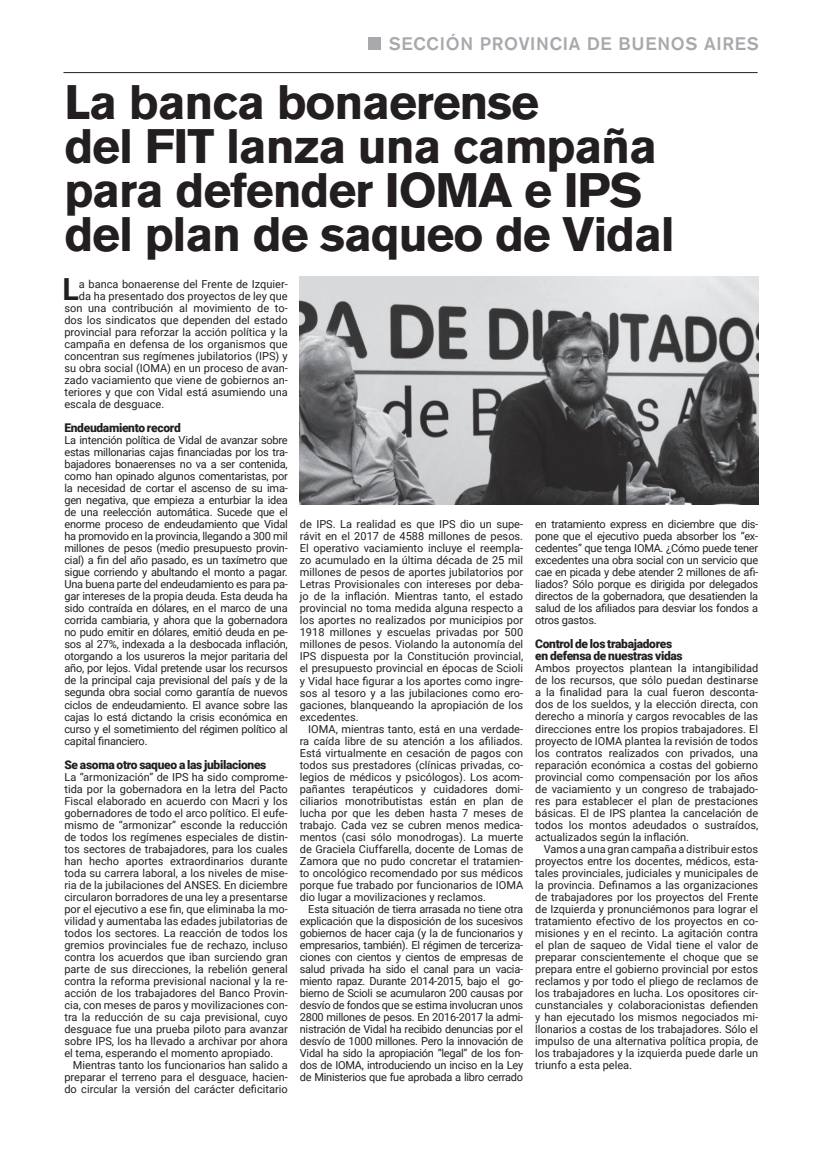
<style>
.page{position:relative;width:823px;height:1163px;background:#fff}
.page>*{position:absolute;margin:0;border:0;box-sizing:border-box;transform-origin:0 0}
.t1{font:700 48px/44px "Akzidenz Grotesk BQ";letter-spacing:-.025em;color:#231f20}
.t2{font:700 30.4px "Roboto";color:#231f20}
.t3{font:500 18px "Akzidenz Grotesk BQ";letter-spacing:.04em;color:#a8a9ad}
.t4{font:900 12px/12px "Roboto";letter-spacing:-.025em;color:#231f20}
.t5{font:11px/12px "Roboto";color:#231f20;text-align:justify}
</style>
<div class="page">
<img style="left:299px;top:276px;width:459px;height:228px">
<div style="left:368px;top:37px;width:12px;height:12px;background:#a8a9ad"></div>
<hr style="left:63px;top:72px;width:694px;height:1px;background:#231f20">
<h3 class="t3" style="left:388px;top:32px;width:371px">SECCIÓN PROVINCIA DE BUENOS AIRES</h3>
<h1 class="t1" style="left:64px;top:80px;width:611px">La banca bonaerense<br>del FIT lanza una campaña para defender IOMA e IPS del plan de saqueo de Vidal</h1>
<h2 class="t2" style="left:62px;top:268px;width:18px">L</h2>
<p class="t5" style="left:79px;top:278px;width:210px">a banca bonaerense del Frente de Izquier-</p>
<p class="t5" style="left:79px;top:290px;width:210px">da ha presentado dos proyectos de ley que</p>
<p class="t5" style="left:64px;top:302px;width:225px">son una contribución al movimiento de to-</p>
<p class="t5" style="left:64px;top:314px;width:225px">dos los sindicatos que dependen del estado</p>
<p class="t5" style="left:64px;top:326px;width:225px">provincial para reforzar la acción política y la</p>
<p class="t5" style="left:64px;top:338px;width:225px">campaña en defensa de los organismos que</p>
<p class="t5" style="left:64px;top:350px;width:225px">concentran sus regímenes jubilatorios (IPS) y</p>
<p class="t5" style="left:64px;top:362px;width:225px">su obra social (IOMA) en un proceso de avan-</p>
<p class="t5" style="left:64px;top:374px;width:225px">zado vaciamiento que viene de gobiernos an-</p>
<p class="t5" style="left:64px;top:386px;width:225px">teriores y que con Vidal está asumiendo una</p>
<p class="t5" style="left:64px;top:398px;width:101px">escala de desguace.</p>
<p class="t4" style="left:64px;top:421px;width:118px">Endeudamiento record</p>
<p class="t5" style="left:64px;top:434px;width:225px">La intención política de Vidal de avanzar sobre estas millonarias cajas financiadas por los tra&shy;bajadores bonaerenses no va a ser contenida, como han opinado algunos comentaristas, por la necesidad de cortar el ascenso de su ima&shy;gen negativa, que empieza a enturbiar la idea de una reelección automática. Sucede que el enorme proceso de endeudamiento que Vidal ha promovido en la provincia, llegando a 300 mil millones de pesos (medio presupuesto provin&shy;cial) a fin del año pasado, es un taxímetro que sigue corriendo y abultando el monto a pagar.<br>Una buena parte del endeudamiento es para pa&shy;gar intereses de la propia deuda. Esta deuda ha sido contraída en dólares, en el marco de una corrida cambiaria, y ahora que la gobernadora no pudo emitir en dólares, emitió deuda en pe&shy;sos al 27%, indexada a la desbocada inflación, otorgando a los usureros la mejor paritaria del año, por lejos. Vidal pretende usar los recursos de la principal caja previsional del país y de la segunda obra social como garantía de nuevos ciclos de endeudamiento. El avance sobre las cajas lo está dictando la crisis económica en curso y el sometimiento del régimen político al capital financiero.</p>
<p class="t4" style="left:64px;top:757px;width:203px">Se asoma otro saqueo a las jubilaciones</p>
<p class="t5" style="left:64px;top:770px;width:225px">La “armonización” de IPS ha sido comprome&shy;tida por la gobernadora en la letra del Pacto Fiscal elaborado en acuerdo con Macri y los gobernadores de todo el arco político. El eufe&shy;mismo de “armonizar” esconde la reducción de todos los regímenes especiales de distin&shy;tos sectores de trabajadores, para los cuales han hecho aportes extraordinarios durante toda su carrera laboral, a los niveles de mise&shy;ria de la jubilaciones del ANSES. En diciembre circularon borradores de una ley a presentarse por el ejecutivo a ese fin, que eliminaba la mo&shy;vilidad y aumentaba las edades jubilatorias de todos los sectores. La reacción de todos los gremios provinciales fue de rechazo, incluso contra los acuerdos que iban surciendo gran parte de sus direcciones, la rebelión general contra la reforma previsional nacional y la re&shy;acción de los trabajadores del Banco Provin&shy;cia, con meses de paros y movilizaciones con&shy;tra la reducción de su caja previsional, cuyo desguace fue una prueba piloto para avanzar sobre IPS, los ha llevado a archivar por ahora el tema, esperando el momento apropiado.</p>
<p class="t5" style="left:64px;top:1058px;width:225px;text-indent:9px">Mientras tanto los funcionarios han salido a preparar el terreno para el desguace, hacien&shy;do circular la versión del carácter deficitario</p>
<p class="t5" style="left:299px;top:518px;width:225px">de IPS. La realidad es que IPS dio un supe&shy;rávit en el 2017 de 4588 millones de pesos.<br>El operativo vaciamiento incluye el reempla&shy;zo acumulado en la última década de 25 mil millones de pesos de aportes jubilatorios por Letras Provisionales con intereses por deba&shy;jo de la inflación. Mientras tanto, el estado provincial no toma medida alguna respecto a los aportes no realizados por municipios por 1918 millones y escuelas privadas por 500 millones de pesos. Violando la autonomía del IPS dispuesta por la Constitución provincial, el presupuesto provincial en épocas de Scioli y Vidal hace figurar a los aportes como ingre&shy;sos al tesoro y a las jubilaciones como ero&shy;gaciones, blanqueando la apropiación de los excedentes.</p>
<p class="t5" style="left:299px;top:722px;width:225px;text-indent:9px">IOMA, mientras tanto, está en una verdade&shy;ra caída libre de su atención a los afiliados.<br>Está virtualmente en cesación de pagos con todos sus prestadores (clínicas privadas, co&shy;legios de médicos y psicólogos). Los acom&shy;pañantes terapéuticos y cuidadores domi&shy;ciliarios monotributistas están en plan de lucha por que les deben hasta 7 meses de trabajo. Cada vez se cubren menos medica&shy;mentos (casi sólo monodrogas). La muerte de Graciela Ciuffarella, docente de Lomas de Zamora que no pudo concretar el tratamien&shy;to oncológico recomendado por sus médicos porque fue trabado por funcionarios de IOMA dio lugar a movilizaciones y reclamos.</p>
<p class="t5" style="left:299px;top:902px;width:225px;text-indent:9px">Esta situación de tierra arrasada no tiene otra explicación que la disposición de los sucesivos gobiernos de hacer caja (y la de funcionarios y empresarios, también). El régimen de terceriza&shy;ciones con cientos y cientos de empresas de salud privada ha sido el canal para un vacia&shy;miento rapaz. Durante 2014-2015, bajo el go&shy;bierno de Scioli se acumularon 200 causas por desvío de fondos que se estima involucran unos 2800 millones de pesos. En 2016-2017 la admi&shy;nistración de Vidal ha recibido denuncias por el desvío de 1000 millones. Pero la innovación de Vidal ha sido la apropiación “legal” de los fon&shy;dos de IOMA, introduciendo un inciso en la Ley de Ministerios que fue aprobada a libro cerrado</p>
<p class="t5" style="left:535px;top:518px;width:224px">en tratamiento express en diciembre que dis&shy;pone que el ejecutivo pueda absorber los “ex&shy;cedentes” que tenga IOMA. ¿Cómo puede tener excedentes una obra social con un servicio que cae en picada y debe atender 2 millones de afi&shy;liados? Sólo porque es dirigida por delegados directos de la gobernadora, que desatienden la salud de los afiliados para desviar los fondos a otros gastos.</p>
<p class="t4" style="left:535px;top:637px;width:149px">Control de los trabajadores en defensa de nuestras vidas</p>
<p class="t5" style="left:535px;top:662px;width:224px">Ambos proyectos plantean la intangibilidad de los recursos, que sólo puedan destinarse a la finalidad para la cual fueron desconta&shy;dos de los sueldos, y la elección directa, con derecho a minoría y cargos revocables de las direcciones entre los propios trabajadores. El proyecto de IOMA plantea la revisión de todos los contratos realizados con privados, una reparación económica a costas del gobierno provincial como compensación por los años de vaciamiento y un congreso de trabajado&shy;res para establecer el plan de prestaciones básicas. El de IPS plantea la cancelación de todos los montos adeudados o sustraídos, actualizados según la inflación.</p>
<p class="t5" style="left:535px;top:842px;width:224px;text-indent:9px">Vamos a una gran campaña a distribuir estos proyectos entre los docentes, médicos, esta&shy;tales provinciales, judiciales y municipales de la provincia. Definamos a las organizaciones de trabajadores por los proyectos del Frente de Izquierda y pronunciémonos para lograr el tratamiento efectivo de los proyectos en co&shy;misiones y en el recinto. La agitación contra el plan de saqueo de Vidal tiene el valor de preparar conscientemente el choque que se prepara entre el gobierno provincial por estos reclamos y por todo el pliego de reclamos de los trabajadores en lucha. Los opositores cir&shy;cunstanciales y colaboracionistas defienden y han ejecutado los mismos negociados mi&shy;llonarios a costas de los trabajadores. Sólo el impulso de una alternativa política propia, de los trabajadores y la izquierda puede darle un triunfo a esta pelea.</p>
</div>
